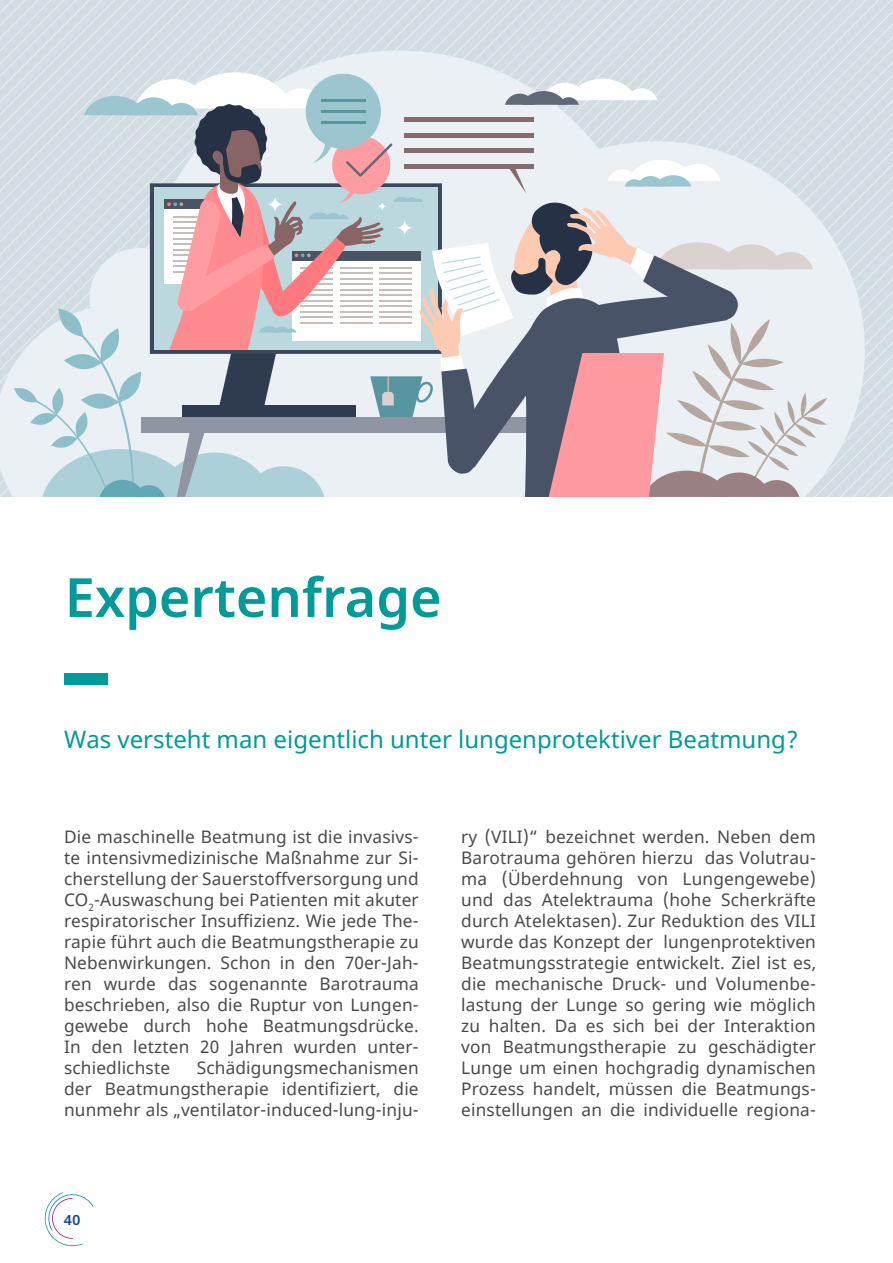
<style>
.page{position:relative;width:893px;height:1263px;background:#fff}
.page>*{position:absolute;margin:0;border:0;box-sizing:border-box;transform-origin:0 0}
.t1{font:600 54px "Noto Sans";color:#009a98}
.t2{font:24px "Noto Sans";color:#009a97}
.t3{font:17.25px/21px "Noto Sans";letter-spacing:.01em;color:#494948;text-align:justify}
.t4{font:600 14.25px "Noto Sans";color:#0f4396}
</style>
<div class="page">
<div style="left:65px;top:673px;width:43px;height:12px;background:#009a97"></div>
<svg style="left:0;top:0;width:893px;height:497px;background:#d4dee4"></svg>
<svg style="left:0;top:51px;width:865px;height:446px;background:#dae3e8"></svg>
<svg style="left:14px;top:70px;width:813px;height:427px;background:#cac9cf"></svg>
<svg style="left:44px;top:1192px;width:49px;height:55px"></svg>
<h1 class="t1" style="left:65px;top:559px;width:378px">Expertenfrage</h1>
<h2 class="t2" style="left:64px;top:723px;width:736px">Was versteht man eigentlich unter lungenprotektiver Beatmung?</h2>
<p class="t3" style="left:64px;top:826px;width:356px">Die maschinelle Beatmung ist die invasivs&shy;te intensivmedizinische Maßnahme zur Si&shy;cherstellung der Sauerstoffversorgung und CO<sub>2</sub>-Auswaschung bei Patienten mit akuter respiratorischer Insuffizienz. Wie jede The&shy;rapie führt auch die Beatmungstherapie zu Nebenwirkungen. Schon in den 70er-Jah&shy;ren wurde das sogenannte Barotrauma beschrieben, also die Ruptur von Lungen&shy;gewebe durch hohe Beatmungsdrücke.<br>In den letzten 20 Jahren wurden unter&shy;schiedlichste</p>
<p class="t3" style="left:64px;top:1057px;width:356px;text-indent:133px">Schädigungsmechanismen der Beatmungstherapie identifiziert, die nunmehr als „ventilator-induced-lung-inju-</p>
<p class="t4" style="left:64px;top:1210px;width:18px">40</p>
<p class="t3" style="left:461px;top:826px;width:356px">ry (VILI)“ bezeichnet werden. Neben dem Barotrauma gehören hierzu das Volutrau&shy;ma (Überdehnung von Lungengewebe) und das Atelektrauma (hohe Scherkräfte durch Atelektasen). Zur Reduktion des VILI wurde das Konzept der lungenprotektiven Beatmungsstrategie entwickelt. Ziel ist es, die mechanische Druck- und Volumenbe&shy;lastung der Lunge so gering wie möglich zu halten. Da es sich bei der Interaktion von Beatmungstherapie zu geschädigter Lunge um einen hochgradig dynamischen Prozess handelt, müssen die Beatmungs&shy;einstellungen an die individuelle regiona-</p>
</div>
